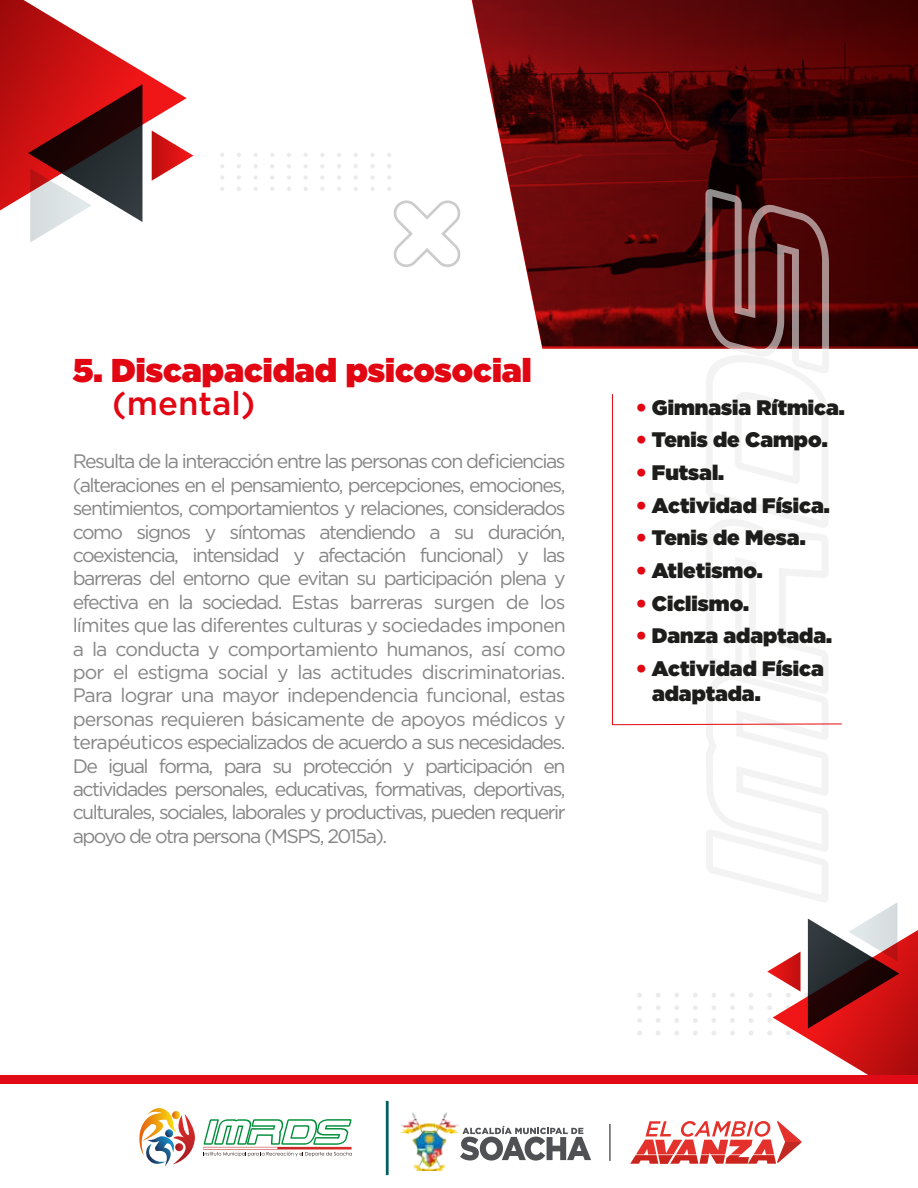
<style>
.page{position:relative;width:918px;height:1188px;background:#fff}
.page>*{position:absolute;margin:0;border:0;box-sizing:border-box;transform-origin:0 0}
.t1{font:900 33px "Gotham";color:#e20613}
.t2{font:500 33px "Gotham";color:#e20613}
.t3{font:900 21px/25.2px "Gotham";color:#1d1d1b}
.t4{font:19.5px/23.4px "Gotham";letter-spacing:-.08em;color:#868686;text-align:justify}
.s1{color:#e20613}
</style>
<div class="page">
<svg style="left:471px;top:0;width:447px;height:349px;background:#671f20"></svg>
<svg style="left:637px;top:993px;width:5px;height:5px"></svg>
<svg style="left:656px;top:993px;width:4px;height:4px"></svg>
<svg style="left:674px;top:993px;width:5px;height:5px"></svg>
<svg style="left:693px;top:993px;width:5px;height:5px"></svg>
<svg style="left:637px;top:1005px;width:5px;height:5px"></svg>
<svg style="left:656px;top:1005px;width:5px;height:5px"></svg>
<svg style="left:674px;top:1005px;width:5px;height:5px"></svg>
<svg style="left:693px;top:1005px;width:5px;height:5px"></svg>
<svg style="left:637px;top:1018px;width:5px;height:5px"></svg>
<svg style="left:656px;top:1018px;width:5px;height:5px"></svg>
<svg style="left:674px;top:1018px;width:5px;height:5px"></svg>
<svg style="left:693px;top:1018px;width:5px;height:5px"></svg>
<svg style="left:637px;top:1031px;width:5px;height:4px"></svg>
<svg style="left:656px;top:1031px;width:4px;height:4px"></svg>
<svg style="left:674px;top:1031px;width:5px;height:4px"></svg>
<svg style="left:693px;top:1031px;width:5px;height:4px"></svg>
<svg style="left:0;top:0;width:193px;height:242px"></svg>
<svg style="left:705px;top:189px;width:213px;height:886px"></svg>
<svg style="left:220px;top:153px;width:4px;height:4px"></svg>
<svg style="left:237px;top:153px;width:4px;height:4px"></svg>
<svg style="left:253px;top:153px;width:5px;height:4px"></svg>
<svg style="left:270px;top:153px;width:4px;height:4px"></svg>
<svg style="left:287px;top:153px;width:4px;height:4px"></svg>
<svg style="left:304px;top:153px;width:4px;height:4px"></svg>
<svg style="left:320px;top:153px;width:4px;height:4px"></svg>
<svg style="left:337px;top:153px;width:4px;height:4px"></svg>
<svg style="left:354px;top:153px;width:4px;height:4px"></svg>
<svg style="left:370px;top:153px;width:5px;height:4px"></svg>
<svg style="left:387px;top:153px;width:4px;height:4px"></svg>
<svg style="left:220px;top:164px;width:4px;height:4px"></svg>
<svg style="left:237px;top:164px;width:4px;height:4px"></svg>
<svg style="left:253px;top:164px;width:5px;height:4px"></svg>
<svg style="left:270px;top:164px;width:4px;height:4px"></svg>
<svg style="left:287px;top:164px;width:4px;height:4px"></svg>
<svg style="left:304px;top:164px;width:4px;height:4px"></svg>
<svg style="left:320px;top:164px;width:4px;height:4px"></svg>
<svg style="left:337px;top:164px;width:4px;height:4px"></svg>
<svg style="left:354px;top:164px;width:4px;height:4px"></svg>
<svg style="left:370px;top:164px;width:5px;height:4px"></svg>
<svg style="left:387px;top:164px;width:4px;height:4px"></svg>
<svg style="left:220px;top:175px;width:4px;height:5px"></svg>
<svg style="left:237px;top:175px;width:4px;height:5px"></svg>
<svg style="left:253px;top:175px;width:5px;height:5px"></svg>
<svg style="left:270px;top:175px;width:4px;height:5px"></svg>
<svg style="left:287px;top:175px;width:4px;height:5px"></svg>
<svg style="left:304px;top:175px;width:4px;height:5px"></svg>
<svg style="left:320px;top:175px;width:4px;height:5px"></svg>
<svg style="left:337px;top:175px;width:4px;height:5px"></svg>
<svg style="left:354px;top:175px;width:4px;height:5px"></svg>
<svg style="left:370px;top:175px;width:5px;height:5px"></svg>
<svg style="left:387px;top:175px;width:4px;height:5px"></svg>
<svg style="left:220px;top:187px;width:4px;height:4px"></svg>
<svg style="left:237px;top:187px;width:4px;height:4px"></svg>
<svg style="left:253px;top:187px;width:5px;height:4px"></svg>
<svg style="left:270px;top:187px;width:4px;height:4px"></svg>
<svg style="left:287px;top:187px;width:4px;height:4px"></svg>
<svg style="left:304px;top:187px;width:4px;height:4px"></svg>
<svg style="left:320px;top:187px;width:4px;height:4px"></svg>
<svg style="left:337px;top:187px;width:4px;height:4px"></svg>
<svg style="left:354px;top:187px;width:4px;height:4px"></svg>
<svg style="left:370px;top:187px;width:5px;height:4px"></svg>
<svg style="left:387px;top:187px;width:4px;height:4px"></svg>
<svg style="left:394px;top:200px;width:66px;height:67px"></svg>
<div style="left:0;top:1075px;width:918px;height:9px;background:#e10b17"></div>
<img style="left:400px;top:1112px;width:59px;height:59px">
<hr style="left:609px;top:1124px;width:2px;height:37px;background:#4f5154">
<svg style="left:460px;top:1126px;width:131px;height:35px"></svg>
<svg style="left:630px;top:1121px;width:172px;height:43px"></svg>
<hr style="left:386px;top:1101px;width:3px;height:74px;background:#025f5e">
<svg style="left:139px;top:1108px;width:213px;height:59px"></svg>
<svg style="left:612px;top:394px;width:230px;height:331px"></svg>
<h1 class="t1" style="left:73px;top:346px;width:461px">5. Discapacidad psicosocial</h1>
<h1 class="t2" style="left:112px;top:382px;width:145px">(mental)</h1>
<p class="t4" style="left:73px;top:449px;width:494px">Resulta de la interacción entre las personas con deficiencias (alteraciones en el pensamiento, percepciones, emociones, sentimientos, comportamientos y relaciones, considerados como signos y síntomas atendiendo a su duración, coexistencia, intensidad y afectación funcional) y las barreras del entorno que evitan su participación plena y efectiva en la sociedad. Estas barreras surgen de los límites que las diferentes culturas y sociedades imponen a la conducta y comportamiento humanos, así como por el estigma social y las actitudes discriminatorias.<br>Para lograr una mayor independencia funcional, estas personas requieren básicamente de apoyos médicos y terapéuticos especializados de acuerdo a sus necesidades.<br>De igual forma, para su protección y participación en actividades personales, educativas, formativas, deportivas, culturales, sociales, laborales y productivas, pueden requerir apoyo de otra persona (MSPS, 2015a).</p>
<p class="t3" style="left:636px;top:394px;width:210px"><span class="s1">•</span> Gimnasia Rítmica.</p>
<p class="t3" style="left:636px;top:427px;width:193px"><span class="s1">•</span> Tenis de Campo.</p>
<p class="t3" style="left:636px;top:460px;width:90px"><span class="s1">•</span> Futsal.</p>
<p class="t3" style="left:636px;top:492px;width:195px"><span class="s1">•</span> Actividad Física.</p>
<p class="t3" style="left:636px;top:525px;width:171px"><span class="s1">•</span> Tenis de Mesa.</p>
<p class="t3" style="left:636px;top:558px;width:128px"><span class="s1">•</span> Atletismo.</p>
<p class="t3" style="left:636px;top:590px;width:115px"><span class="s1">•</span> Ciclismo.</p>
<p class="t3" style="left:636px;top:623px;width:198px"><span class="s1">•</span> Danza adaptada.</p>
<p class="t3" style="left:652px;top:656px;width:173px;text-indent:-16px"><span class="s1">•</span> Actividad Física adaptada.</p>
</div>
